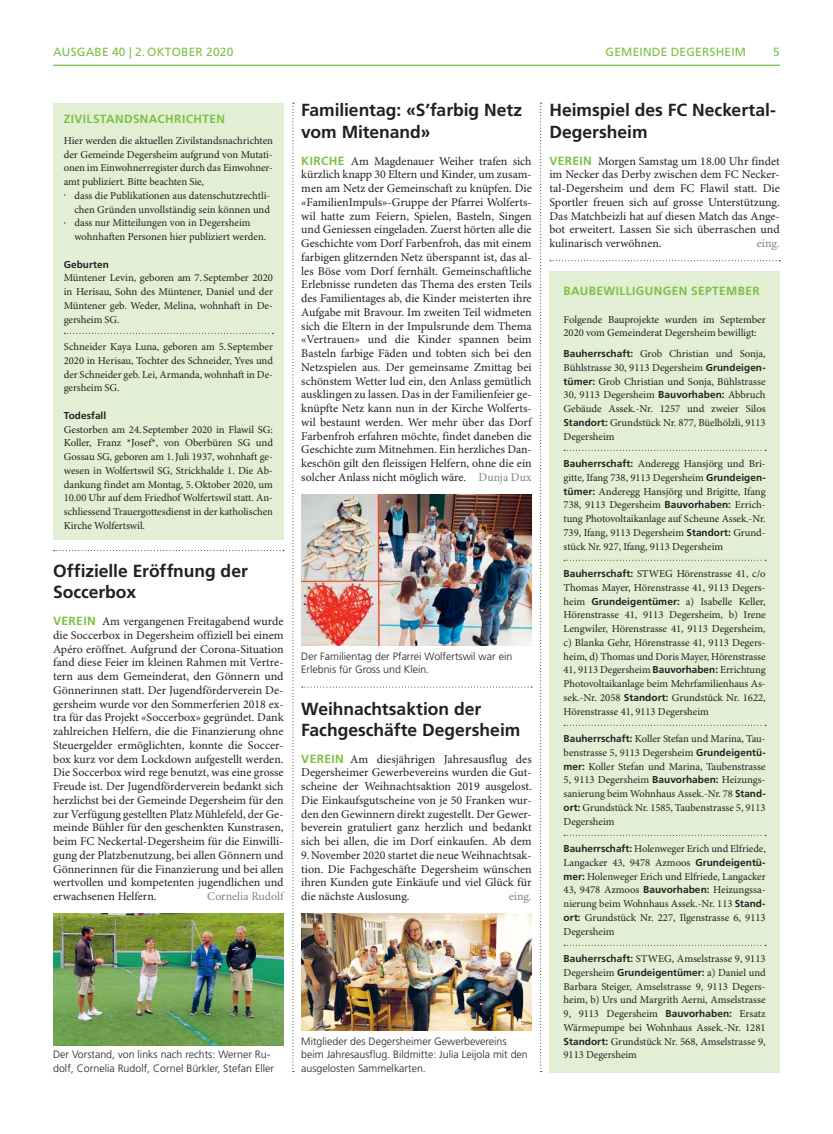
<style>
.page{position:relative;width:833px;height:1134px;background:#fff}
.page>*{position:absolute;margin:0;border:0;box-sizing:border-box;transform-origin:0 0}
.t1{font:700 17.5px/21.2px "Frutiger LT Std";color:#231f20}
.t2{font:11.88px/13.8px "Minion Pro";color:#231f20;text-align:justify}
.t3{font:700 11.88px "Frutiger LT Std";letter-spacing:.035em;color:#7bc142}
.t4{font:11.88px "Frutiger LT Std";letter-spacing:.02em;color:#7bc142}
.t5{font:11.88px "Minion Pro";color:#808285}
.t6{font:10.62px/13.8px "Minion Pro";letter-spacing:-.005em;color:#231f20;text-align:justify}
.t7{font:300 10.62px/13.8px "Frutiger LT Std";color:#231f20}
.t8{font:700 10px "Frutiger LT Std";letter-spacing:.005em;color:#231f20}
.s1{font-family:"Frutiger LT Std";font-weight:700;color:#7bc142}
.s2{color:#808285}
.s3{font-family:"Frutiger LT Std";font-weight:700;font-size:10px}
</style>
<div class="page">
<div style="left:53px;top:103px;width:230px;height:437px;background:#e2efd4"></div>
<svg style="left:64px;top:333px;width:209px;height:1px"></svg>
<div style="left:549px;top:271px;width:231px;height:801px;background:#e2efd4"></div>
<svg style="left:564px;top:450px;width:202px;height:1px"></svg>
<svg style="left:564px;top:560px;width:202px;height:1px"></svg>
<svg style="left:564px;top:725px;width:202px;height:1px"></svg>
<svg style="left:564px;top:835px;width:202px;height:1px"></svg>
<svg style="left:564px;top:945px;width:202px;height:1px"></svg>
<hr style="left:53px;top:65px;width:727px;height:1px;background:#7bc142">
<svg style="left:292px;top:103px;width:2px;height:969px"></svg>
<svg style="left:540px;top:103px;width:1px;height:969px"></svg>
<svg style="left:54px;top:550px;width:230px;height:1px"></svg>
<svg style="left:302px;top:686px;width:230px;height:1px"></svg>
<svg style="left:550px;top:260px;width:230px;height:1px"></svg>
<img style="left:301px;top:494px;width:230px;height:152px">
<img style="left:301px;top:913px;width:230px;height:118px">
<img style="left:53px;top:914px;width:230px;height:131px">
<p class="t4" style="left:53px;top:46px;width:182px">AUSGABE 40 | 2. OKTOBER 2020</p>
<p class="t4" style="left:605px;top:46px;width:142px">GEMEINDE DEGERSHEIM</p>
<p class="t4" style="left:773px;top:46px;width:8px">5</p>
<p class="t3" style="left:64px;top:113px;width:163px">ZIVILSTANDSNACHRICHTEN</p>
<p class="t6" style="left:64px;top:135px;width:211px">Hier werden die aktuellen Zivilstandsnachrichten der Gemeinde Degersheim aufgrund von Mutati&shy;onen im Einwohnerregister durch das Einwohner&shy;amt publiziert. Bitte beachten Sie,</p>
<p class="t6" style="left:64px;top:190px;width:208px;text-align:right"><sup>•</sup> dass die Publikationen aus datenschutzrechtli&shy;chen Gründen unvollständig sein können und</p>
<p class="t6" style="left:74px;top:217px;width:193px;text-indent:-11px"><sup>•</sup> dass nur Mitteilungen von in Degersheim wohnhaften Personen hier publiziert werden.</p>
<p class="t8" style="left:64px;top:259px;width:47px">Geburten</p>
<p class="t6" style="left:64px;top:272px;width:211px">Müntener Levin, geboren am 7. September 2020 in Herisau, Sohn des Müntener, Daniel und der Müntener geb. Weder, Melina, wohnhaft in De&shy;gersheim SG.</p>
<p class="t6" style="left:64px;top:341px;width:211px">Schneider Kaya Luna, geboren am 5. September 2020 in Herisau, Tochter des Schneider, Yves und der Schneider geb. Lei, Armanda, wohnhaft in De&shy;gersheim SG.</p>
<p class="t8" style="left:64px;top:411px;width:44px">Todesfall</p>
<p class="t6" style="left:64px;top:423px;width:211px">Gestorben am 24. September 2020 in Flawil SG:<br>Koller, Franz *Josef*, von Oberbüren SG und Gossau SG, geboren am 1. Juli 1937, wohnhaft ge&shy;wesen in Wolfertswil SG, Strickhalde 1. Die Ab&shy;dankung findet am Montag, 5. Oktober 2020, um 10.00 Uhr auf dem Friedhof Wolfertswil statt. An&shy;schliessend Trauergottesdienst in der katholischen Kirche Wolfertswil.</p>
<h1 class="t1" style="left:53px;top:561px;width:196px">Offizielle Eröffnung der<br>Soccerbox</h1>
<p class="t2" style="left:53px;top:615px;width:232px"><span class="s1">VEREIN</span> Am vergangenen Freitagabend wurde die Soccerbox in Degersheim offiziell bei einem Apéro eröffnet. Aufgrund der Corona-Situation fand diese Feier im kleinen Rahmen mit Vertre&shy;tern aus dem Gemeinderat, den Gönnern und Gönnerinnen statt. Der Jugendförderverein De&shy;gersheim wurde vor den Sommerferien 2018 ex&shy;tra für das Projekt «Soccerbox» gegründet. Dank zahlreichen Helfern, die die Finanzierung ohne Steuergelder ermöglichten, konnte die Soccer&shy;box kurz vor dem Lockdown aufgestellt werden.<br>Die Soccerbox wird rege benutzt, was eine grosse Freude ist. Der Jugendförderverein bedankt sich herzlichst bei der Gemeinde Degersheim für den zur Verfügung gestellten Platz Mühlefeld, der Ge&shy;meinde Bühler für den geschenkten Kunstrasen, beim FC Neckertal-Degersheim für die Einwilli&shy;gung der Platzbenutzung, bei allen Gönnern und Gönnerinnen für die Finanzierung und bei allen wertvollen und kompetenten jugendlichen und erwachsenen Helfern.</p>
<p class="t5" style="left:207px;top:892px;width:78px">Cornelia Rudolf</p>
<h1 class="t1" style="left:301px;top:101px;width:222px">Familientag: «S’farbig Netz vom Mitenand»</h1>
<p class="t2" style="left:301px;top:155px;width:232px"><span class="s1">KIRCHE</span> Am Magdenauer Weiher trafen sich kürzlich knapp 30 Eltern und Kinder, um zusam&shy;men am Netz der Gemeinschaft zu knüpfen. Die «FamilienImpuls»-Gruppe der Pfarrei Wolferts&shy;wil hatte zum Feiern, Spielen, Basteln, Singen und Geniessen eingeladen. Zuerst hörten alle die Geschichte vom Dorf Farbenfroh, das mit einem farbigen glitzernden Netz überspannt ist, das al&shy;les Böse vom Dorf fernhält. Gemeinschaftliche Erlebnisse rundeten das Thema des ersten Teils des Familientages ab, die Kinder meisterten ihre Aufgabe mit Bravour. Im zweiten Teil widmeten sich die Eltern in der Impulsrunde dem Thema «Vertrauen» und die Kinder spannen beim Basteln farbige Fäden und tobten sich bei den Netzspielen aus. Der gemeinsame Zmittag bei schönstem Wetter lud ein, den Anlass gemütlich ausklingen zu lassen. Das in der Familienfeier ge&shy;knüpfte Netz kann nun in der Kirche Wolferts&shy;wil bestaunt werden. Wer mehr über das Dorf Farbenfroh erfahren möchte, findet daneben die Geschichte zum Mitnehmen. Ein herzliches Dan&shy;keschön gilt den fleissigen Helfern, ohne die ein solcher Anlass nicht möglich wäre. <span class="s2">Dunja Dux</span></p>
<p class="t7" style="left:301px;top:650px;width:212px">Der Familientag der Pfarrei Wolfertswil war ein<br>Erlebnis für Gross und Klein.</p>
<h1 class="t1" style="left:301px;top:699px;width:220px">Weihnachtsaktion der<br>Fachgeschäfte Degersheim</h1>
<p class="t2" style="left:301px;top:753px;width:232px"><span class="s1">VEREIN</span> Am diesjährigen Jahresausflug des Degersheimer Gewerbevereins wurden die Gut&shy;scheine der Weihnachtsaktion 2019 ausgelost.<br>Die Einkaufsgutscheine von je 50 Franken wur&shy;den den Gewinnern direkt zugestellt. Der Gewer&shy;beverein gratuliert ganz herzlich und bedankt sich bei allen, die im Dorf einkaufen. Ab dem</p>
<p class="t2" style="left:301px;top:849px;width:232px">9. November 2020 startet die neue Weihnachtsak&shy;tion. Die Fachgeschäfte Degersheim wünschen ihren Kunden gute Einkäufe und viel Glück für die nächste Auslosung.</p>
<p class="t5" style="left:509px;top:892px;width:24px">eing.</p>
<p class="t7" style="left:53px;top:1048px;width:222px">Der Vorstand, von links nach rechts: Werner Ru&shy;dolf, Cornelia Rudolf, Cornel Bürkler, Stefan Eller</p>
<p class="t7" style="left:301px;top:1035px;width:228px">Mitglieder des Degersheimer Gewerbevereins beim Jahresausflug. Bildmitte: Julia Leijola mit den ausgelosten Sammelkarten.</p>
<h1 class="t1" style="left:549px;top:101px;width:228px">Heimspiel des FC Neckertal-<br>Degersheim</h1>
<p class="t2" style="left:549px;top:155px;width:232px"><span class="s1">VEREIN</span> Morgen Samstag um 18.00 Uhr findet im Necker das Derby zwischen dem FC Necker&shy;tal-Degersheim und dem FC Flawil statt. Die Sportler freuen sich auf grosse Unterstützung.<br>Das Matchbeizli hat auf diesen Match das Ange&shy;bot erweitert. Lassen Sie sich überraschen und kulinarisch verwöhnen.</p>
<p class="t5" style="left:757px;top:239px;width:24px">eing.</p>
<p class="t3" style="left:563px;top:285px;width:197px">BAUBEWILLIGUNGEN SEPTEMBER</p>
<p class="t6" style="left:563px;top:313px;width:204px">Folgende Bauprojekte wurden im September<br>2020 vom Gemeinderat Degersheim bewilligt:</p>
<p class="t6" style="left:563px;top:348px;width:204px"><span class="s3">Bauherrschaft:</span> Grob Christian und Sonja, Bühlstrasse 30, 9113 Degersheim <span class="s3">Grundeigen&shy;tümer:</span> Grob Christian und Sonja, Bühlstrasse 30, 9113 Degersheim <span class="s3">Bauvorhaben:</span> Abbruch Gebäude Assek.-Nr. 1257 und zweier Silos <span class="s3">Standort:</span> Grundstück Nr. 877, Büelhölzli, 9113<br>Degersheim</p>
<p class="t6" style="left:563px;top:458px;width:204px"><span class="s3">Bauherrschaft:</span> Anderegg Hansjörg und Bri&shy;gitte, Ifang 738, 9113 Degersheim <span class="s3">Grundeigen&shy;tümer:</span> Anderegg Hansjörg und Brigitte, Ifang 738, 9113 Degersheim <span class="s3">Bauvorhaben:</span> Errich&shy;tung Photovoltaikanlage auf Scheune Assek.-Nr.<br>739, Ifang, 9113 Degersheim <span class="s3">Standort:</span> Grund&shy;stück Nr. 927, Ifang, 9113 Degersheim</p>
<p class="t6" style="left:563px;top:568px;width:204px"><span class="s3">Bauherrschaft:</span> STWEG Hörenstrasse 41, c/o Thomas Mayer, Hörenstrasse 41, 9113 Degers&shy;heim <span class="s3">Grundeigentümer:</span> a) Isabelle Keller, Hörenstrasse 41, 9113 Degersheim, b) Irene Lengwiler, Hörenstrasse 41, 9113 Degersheim, c) Blanka Gehr, Hörenstrasse 41, 9113 Degers&shy;heim, d) Thomas und Doris Mayer, Hörenstrasse 41, 9113 Degersheim <span class="s3">Bauvorhaben:</span> Errichtung Photovoltaikanlage beim Mehrfamilienhaus As&shy;sek.-Nr. 2058 <span class="s3">Standort:</span> Grundstück Nr. 1622, Hörenstrasse 41, 9113 Degersheim</p>
<p class="t6" style="left:563px;top:733px;width:203px"><span class="s3">Bauherrschaft:</span> Koller Stefan und Marina, Tau&shy;benstrasse 5, 9113 Degersheim <span class="s3">Grundeigentü&shy;mer:</span> Koller Stefan und Marina, Taubenstrasse 5, 9113 Degersheim <span class="s3">Bauvorhaben:</span> Heizungs&shy;sanierung beim Wohnhaus Assek.-Nr. 78 <span class="s3">Stand&shy;ort:</span> Grundstück Nr. 1585, Taubenstrasse 5, 9113<br>Degersheim</p>
<p class="t6" style="left:563px;top:843px;width:204px"><span class="s3">Bauherrschaft:</span> Holenweger Erich und Elfriede, Langacker 43, 9478 Azmoos <span class="s3">Grundeigentü&shy;mer:</span> Holenweger Erich und Elfriede, Langacker 43, 9478 Azmoos <span class="s3">Bauvorhaben:</span> Heizungssa&shy;nierung beim Wohnhaus Assek.-Nr. 113 <span class="s3">Stand&shy;ort:</span> Grundstück Nr. 227, Ilgenstrasse 6, 9113<br>Degersheim</p>
<p class="t6" style="left:563px;top:953px;width:204px"><span class="s3">Bauherrschaft:</span> STWEG, Amselstrasse 9, 9113<br>Degersheim <span class="s3">Grundeigentümer:</span> a) Daniel und Barbara Steiger, Amselstrasse 9, 9113 Degers&shy;heim, b) Urs und Margrith Aerni, Amselstrasse 9, 9113 Degersheim <span class="s3">Bauvorhaben:</span> Ersatz Wärmepumpe bei Wohnhaus Assek.-Nr. 1281<br><span class="s3">Standort:</span> Grundstück Nr. 568, Amselstrasse 9, 9113 Degersheim</p>
</div>
